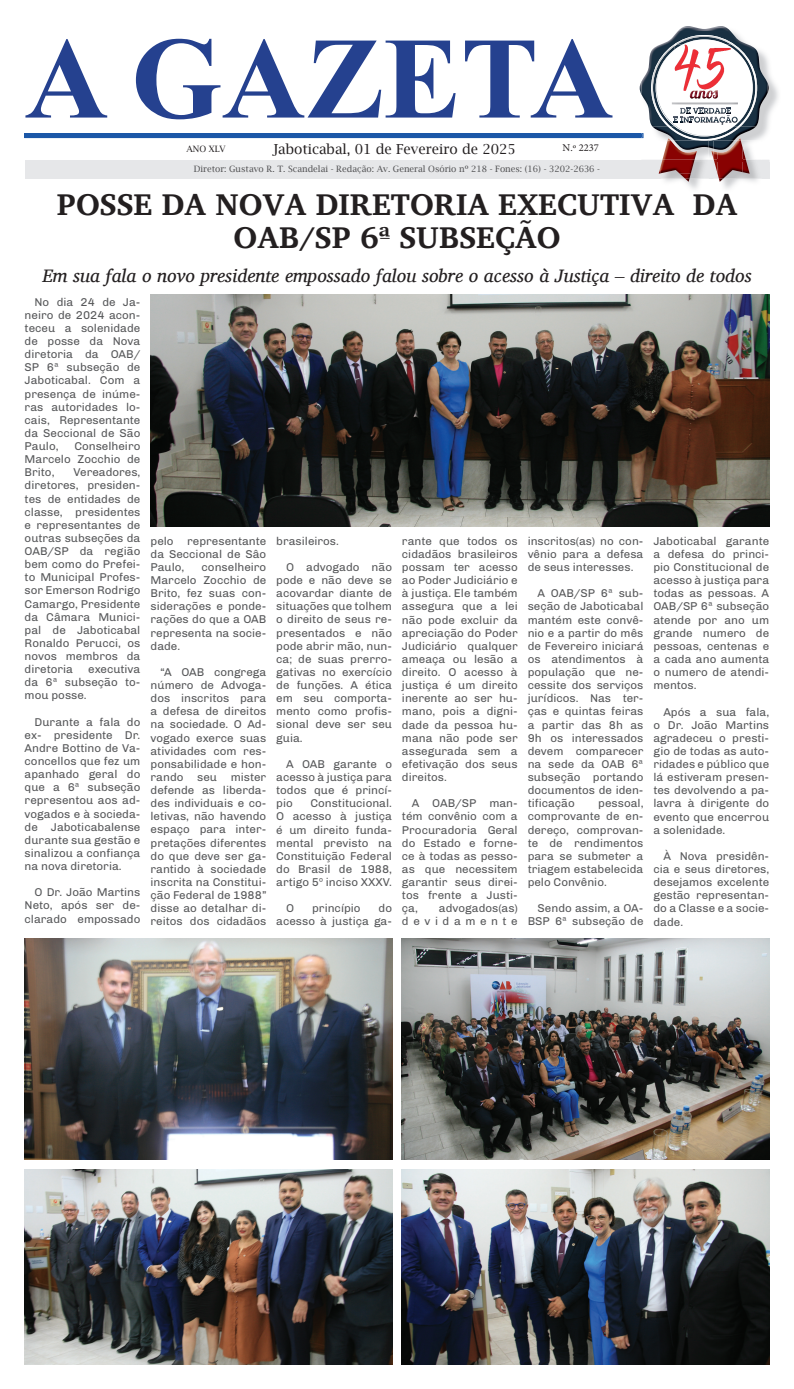
<style>
.page{position:relative;width:794px;height:1389px;background:#fff}
.page>*{position:absolute;margin:0;border:0;box-sizing:border-box;transform-origin:0 0}
.t1{font:700 30.71px/32.4px "Charis SIL";color:#231f20;text-align:center}
.t2{font:italic 18.46px "Charis SIL";color:#231f20}
.t3{font:13.83px "Lucida Bright";color:#231f20}
.t4{font:11.38px/13.1px "Chivo";color:#57585a;text-align:justify}
.t5{font:11.38px/13.1px "Chivo";letter-spacing:.39em;color:#57585a;text-align:right}
.t6{font:10.5px "Minion Pro";color:#231f20}
.t7{font:8.75px "Lucida Bright";color:#505052}
.t8{font:8.75px "Lucida Bright";color:#231f20}
</style>
<div class="page">
<div style="left:25px;top:160px;width:744px;height:18px;background:#e6e7e9"></div>
<svg style="left:25px;top:39px;width:587px;height:80px"></svg>
<img style="left:641px;top:30px;width:138px;height:132px">
<div style="left:24px;top:133px;width:619px;height:5px;background:#1b57a7"></div>
<img style="left:641px;top:30px;width:37px;height:1px">
<img style="left:641px;top:160px;width:128px;height:2px">
<img style="left:682px;top:26px;width:44px;height:2px">
<img style="left:678px;top:28px;width:52px;height:3px">
<img style="left:652px;top:83px;width:116px;height:66px">
<svg style="left:639px;top:83px;width:2px;height:11px"></svg>
<img style="left:641px;top:31px;width:126px;height:95px">
<img style="left:651px;top:35px;width:63px;height:63px">
<img style="left:667px;top:126px;width:73px;height:14px">
<img style="left:652px;top:36px;width:104px;height:90px">
<img style="left:655px;top:39px;width:42px;height:56px">
<svg style="left:752px;top:78px;width:5px;height:20px"></svg>
<img style="left:674px;top:126px;width:60px;height:10px">
<img style="left:656px;top:40px;width:96px;height:86px">
<img style="left:697px;top:142px;width:11px;height:8px">
<svg style="left:694px;top:136px;width:20px;height:6px"></svg>
<img style="left:661px;top:141px;width:1px;height:19px">
<svg style="left:658px;top:160px;width:3px;height:14px"></svg>
<img style="left:661px;top:160px;width:18px;height:14px">
<img style="left:662px;top:141px;width:35px;height:19px">
<img style="left:722px;top:141px;width:39px;height:48px">
<img style="left:713px;top:141px;width:4px;height:9px">
<svg style="left:742px;top:148px;width:7px;height:26px"></svg>
<svg style="left:679px;top:151px;width:44px;height:31px"></svg>
<img style="left:717px;top:141px;width:25px;height:37px">
<div style="left:656px;top:39px;width:96px;height:97px;background:#fff;border-radius:50%"></div>
<img style="left:690px;top:91px;width:28px;height:8px">
<svg style="left:673px;top:108px;width:64px;height:17px"></svg>
<img style="left:674px;top:44px;width:57px;height:47px">
<svg style="left:692px;top:90px;width:26px;height:1px"></svg>
<img style="left:402px;top:939px;width:367px;height:221px">
<img style="left:150px;top:295px;width:619px;height:231px">
<img style="left:402px;top:1169px;width:367px;height:195px">
<img style="left:25px;top:1169px;width:367px;height:195px">
<img style="left:25px;top:939px;width:367px;height:221px">
<p class="t8" style="left:186px;top:144px;width:41px">ANO XLV</p>
<p class="t3" style="left:272px;top:141px;width:245px">Jaboticabal, 01 de Fevereiro de 2025</p>
<p class="t6" style="left:562px;top:140px;width:38px">N.º 2237</p>
<p class="t7" style="left:194px;top:164px;width:408px">Diretor: Gustavo R. T. Scandelai - Redação: Av. General Osório nº 218 - Fones: (16) - 3202-2636 -</p>
<h1 class="t1" style="left:57px;top:188px;width:682px">POSSE DA NOVA DIRETORIA EXECUTIVA DA<br>OAB/SP 6ª SUBSEÇÃO</h1>
<h2 class="t2" style="left:42px;top:265px;width:711px">Em sua fala o novo presidente empossado falou sobre o acesso à Justiça – direito de todos</h2>
<p class="t4" style="left:25px;top:294px;width:117px;text-indent:10px">No dia 24 de Ja&shy;neiro de 2024 acon&shy;teceu a solenidade de posse da Nova diretoria da OAB/ SP 6ª subseção de Jaboticabal. Com a presença de inúme&shy;ras autoridades lo&shy;cais, Representante da Seccional de São Paulo,</p>
<p class="t4" style="left:25px;top:439px;width:117px;text-indent:50px">Conselheiro Marcelo Zocchio de Brito,</p>
<p class="t4" style="left:25px;top:465px;width:117px;text-indent:49px">Vereadores, diretores, presiden&shy;tes de entidades de classe, presidentes e representantes de outras subseções da OAB/SP da região bem como do Prefei&shy;to Municipal Profes&shy;sor Emerson Rodrigo Camargo, Presidente da Câmara Munici&shy;pal de Jaboticabal Ronaldo Perucci, os novos membros da diretoria</p>
<p class="t4" style="left:150px;top:534px;width:117px">pelo representante da Seccional de Sâo Paulo,</p>
<p class="t4" style="left:276px;top:534px;width:64px">brasileiros.</p>
<p class="t4" style="left:276px;top:560px;width:117px;text-indent:10px">O advogado não pode e não deve se acovardar diante de situações que tolhem o direito de seus re&shy;presentados e não pode abrir mão, nun&shy;ca; de suas prerro&shy;gativas no exercício de funções. A ética em seu comporta&shy;mento como profis&shy;sional deve ser seu guia.</p>
<p class="t4" style="left:276px;top:757px;width:117px;text-indent:10px">A OAB garante o acesso à justiça para todos que é princí&shy;pio</p>
<p class="t4" style="left:402px;top:534px;width:117px">rante que todos os cidadãos brasileiros possam ter acesso ao Poder Judiciário e à justiça. Ele também assegura que a lei não pode excluir da apreciação do Poder Judiciário qualquer ameaça ou lesão a direito. O acesso à justiça é um direito inerente ao ser hu&shy;mano, pois a digni&shy;dade da pessoa hu&shy;mana não pode ser assegurada sem a efetivação dos seus direitos.</p>
<p class="t4" style="left:402px;top:796px;width:117px;text-indent:10px">A OAB/SP man&shy;tém convênio com a Procuradoria Geral do Estado e forne&shy;ce à todas as pesso&shy;as que necessitem garantir seus direi&shy;tos frente a Justi&shy;ça,</p>
<p class="t4" style="left:527px;top:534px;width:117px">inscritos(as) no con&shy;vênio para a defesa de seus interesses.</p>
<p class="t4" style="left:527px;top:586px;width:117px;text-indent:10px">A OAB/SP 6ª sub&shy;seção de Jaboticabal mantém este convê&shy;nio e a partir do mês de Fevereiro iniciará os atendimentos à população que ne&shy;cessite dos serviços jurídicos. Nas ter&shy;ças e quintas feiras a partir das 8h as 9h os interessados devem comparecer na sede da OAB 6ª subseção portando documentos de iden&shy;tificação</p>
<p class="t4" style="left:653px;top:534px;width:117px">Jaboticabal garante a defesa do princi&shy;pio Constitucional de acesso à justiça para todas as pessoas. A OAB/SP 6ª subseção atende por ano um grande numero de pessoas, centenas e a cada ano aumenta o numero de atendi&shy;mentos.</p>
<p class="t4" style="left:653px;top:704px;width:117px;text-indent:10px">Após a sua fala, o Dr. João Martins agradeceu o presti&shy;gio de todas as auto&shy;ridades e público que lá estiveram presen&shy;tes devolvendo a pa&shy;lavra à dirigente do evento que encerrou a solenidade.</p>
<p class="t4" style="left:653px;top:849px;width:117px;text-indent:10px">À Nova presidên&shy;cia e seus diretores, desejamos excelente gestão representan&shy;do a Classe e a socie&shy;dade.</p>
<p class="t4" style="left:150px;top:560px;width:117px;text-indent:51px">conselheiro Marcelo Zocchio de Brito, fez suas con&shy;siderações e ponde&shy;rações do que a OAB representa na socie&shy;dade.</p>
<p class="t4" style="left:150px;top:665px;width:117px;text-indent:10px">“A OAB congrega número de Advoga&shy;dos inscritos para a defesa de direitos na sociedade. O Ad&shy;vogado exerce suas atividades com res&shy;ponsabilidade e hon&shy;rando seu mister defende as liberda&shy;des individuais e co&shy;letivas, não havendo espaço para inter&shy;pretações diferentes do que deve ser ga&shy;rantido à sociedade inscrita na Constitui&shy;ção Federal de 1988” disse ao detalhar di&shy;reitos dos cidadãos</p>
<p class="t4" style="left:25px;top:662px;width:117px;text-indent:64px">executiva da 6ª subseção to&shy;mou posse.</p>
<p class="t4" style="left:25px;top:715px;width:117px;text-indent:10px">Durante a fala do ex- presidente Dr.<br>Andre Bottino de Va&shy;concellos que fez um apanhado geral do que a 6ª subseção representou aos ad&shy;vogados e à socieda&shy;de Jaboticabalense durante sua gestão e sinalizou a confiança na nova diretoria.</p>
<p class="t4" style="left:25px;top:885px;width:117px;text-indent:10px">O Dr. João Martins Neto, após ser de&shy;clarado empossado</p>
<p class="t4" style="left:276px;top:796px;width:117px;text-indent:34px">Constitucional.<br>O acesso à justiça é um direito funda&shy;mental previsto na Constituição Federal do Brasil de 1988, artigo 5º inciso XXXV.</p>
<p class="t4" style="left:286px;top:901px;width:10px">O</p>
<p class="t4" style="left:312px;top:901px;width:50px">princípio</p>
<p class="t4" style="left:527px;top:796px;width:117px;text-indent:71px">pessoal, comprovante de en&shy;dereço, comprovan&shy;te de rendimentos para se submeter a triagem estabelecida pelo Convênio.</p>
<p class="t4" style="left:527px;top:901px;width:117px;text-align:right">Sendo assim, a OA-<br>BSP 6ª subseção de</p>
<p class="t4" style="left:276px;top:901px;width:117px;text-align:right">do<br>acesso à justiça ga-</p>
<p class="t5" style="left:402px;top:901px;width:117px">advogados(as) devidamente</p>
</div>
